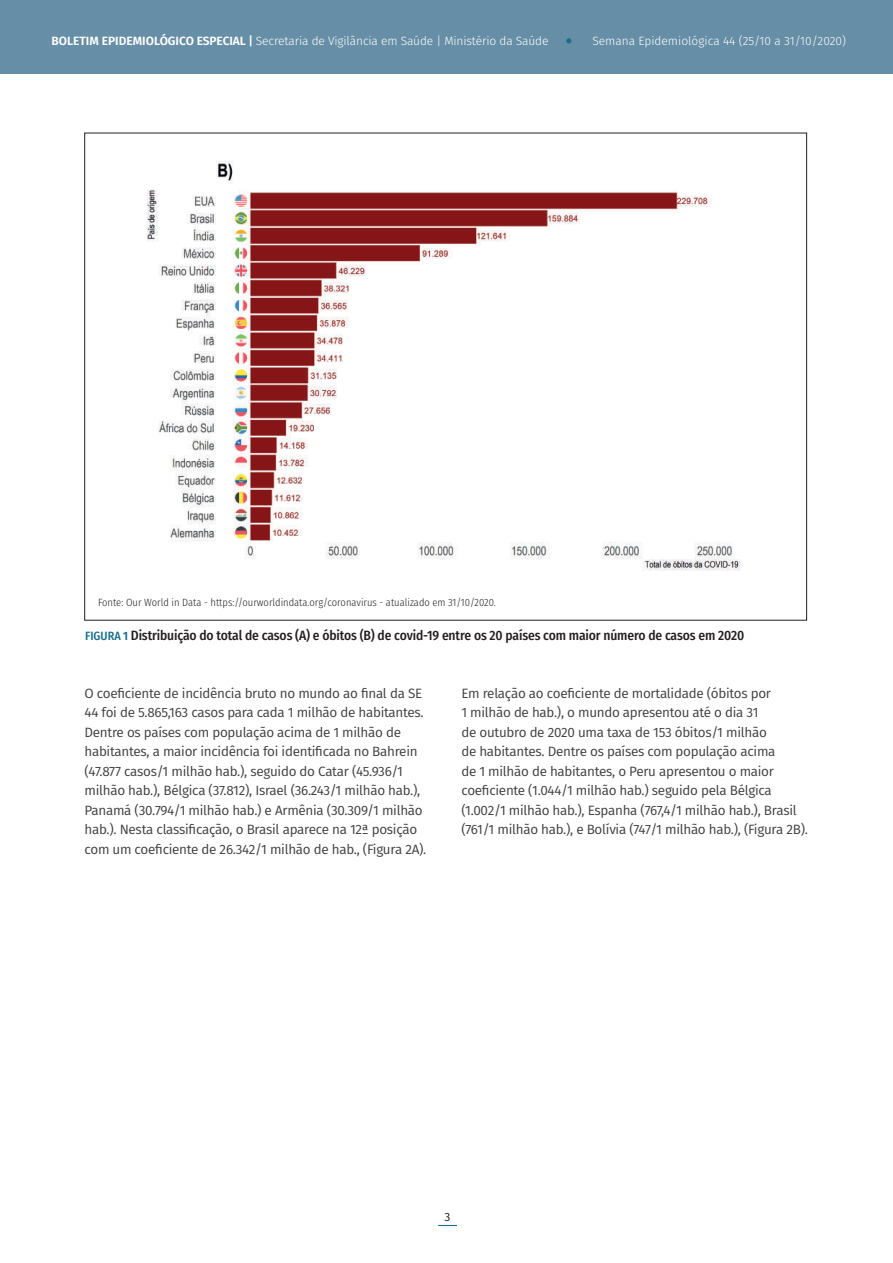
<style>
.page{position:relative;width:893px;height:1263px;background:#fff}
.page>*{position:absolute;margin:0;border:0;box-sizing:border-box;transform-origin:0 0}
.t1{font:13.5px/19.5px "Fira Sans";letter-spacing:-.02em;color:#3e3e3f}
.t2{font:500 13.5px "Fira Sans Condensed";letter-spacing:-.01em;color:#231f20}
.t3{font:300 12px "Fira Sans";letter-spacing:-.01em;color:#fff}
.t4{font:12px "Fira Sans";color:#231f20}
.t5{font:300 10.5px "Fira Sans Condensed";color:#231f20}
.s1{font-weight:600}
.s2{font-weight:500}
.s3{font-size:12px;color:#186f8c}
.s4{font-weight:600;font-size:12px;color:#186f8c}
</style>
<div class="page">
<div style="left:0;top:0;width:893px;height:74px;background:#668ea6"></div>
<svg style="left:438px;top:1225px;width:19px;height:1px"></svg>
<svg style="left:566px;top:38px;width:5px;height:6px"></svg>
<img style="left:146px;top:161px;width:595px;height:410px">
<p class="t3" style="left:51px;top:32px;width:498px"><span class="s1">BOLETIM EPIDEMIOLÓGICO ESPECIAL</span> <span class="s2">|</span> Secretaria de Vigilância em Saúde | Ministério da Saúde</p>
<p class="t3" style="left:592px;top:32px;width:255px">Semana Epidemiológica 44 (25/10 a 31/10/2020)</p>
<p class="t5" style="left:98px;top:595px;width:399px">Fonte: Our World in Data - https://ourworldindata.org/coronavirus - atualizado em 31/10/2020.</p>
<p class="t2" style="left:85px;top:624px;width:661px"><span class="s3">FIGURA</span> <span class="s4">1</span> Distribuição do total de casos (A) e óbitos (B) de covid-19 entre os 20 países com maior número de casos em 2020</p>
<p class="t1" style="left:85px;top:683px;width:343px">O coeficiente de incidência bruto no mundo ao final da SE 44 foi de 5.865,163 casos para cada 1 milhão de habitantes.<br>Dentre os países com população acima de 1 milhão de habitantes, a maior incidência foi identificada no Bahrein (47.877 casos/1 milhão hab.), seguido do Catar (45.936/1 milhão hab.), Bélgica (37.812), Israel (36.243/1 milhão hab.), Panamá (30.794/1 milhão hab.) e Armênia (30.309/1 milhão hab.). Nesta classificação, o Brasil aparece na 12ª posição com um coeficiente de 26.342/1 milhão de hab., (Figura 2A).</p>
<p class="t1" style="left:461px;top:683px;width:348px">Em relação ao coeficiente de mortalidade (óbitos por<br>1 milhão de hab.), o mundo apresentou até o dia 31<br>de outubro de 2020 uma taxa de 153 óbitos/1 milhão<br>de habitantes. Dentre os países com população acima<br>de 1 milhão de habitantes, o Peru apresentou o maior coeficiente (1.044/1 milhão hab.) seguido pela Bélgica (1.002/1 milhão hab.), Espanha (767,4/1 milhão hab.), Brasil (761/1 milhão hab.), e Bolívia (747/1 milhão hab.), (Figura 2B).</p>
<p class="t4" style="left:445px;top:1207px;width:7px">3</p>
</div>
